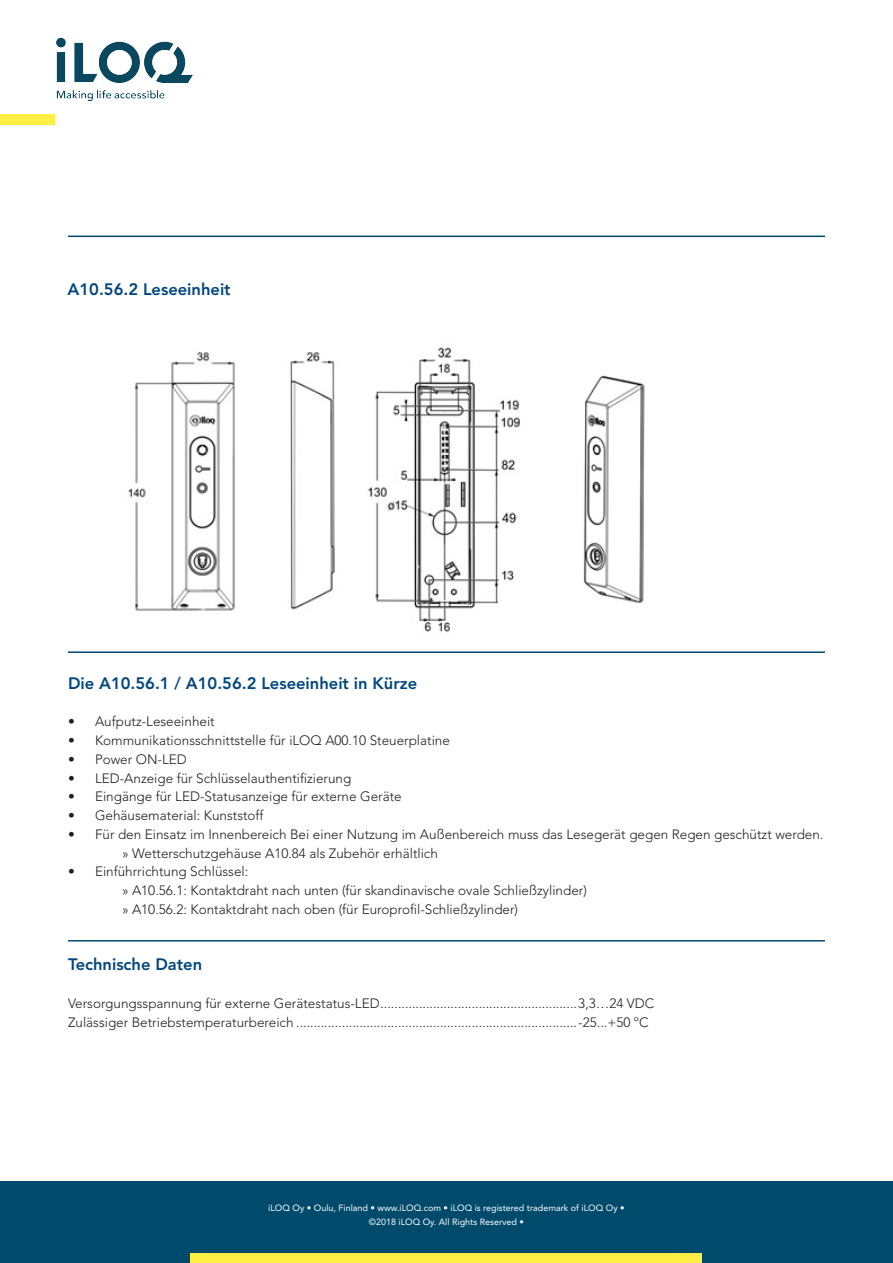
<style>
.page{position:relative;width:893px;height:1263px;background:#fff}
.page>*{position:absolute;margin:0;border:0;box-sizing:border-box;transform-origin:0 0}
.Otsikko{font:800 16.5px "Avenir LT Std";color:#00467e}
.Taulukko{font:300 13.5px "Avenir LT Std";color:#231f20}
.Bullet_listaus{font:300 13.5px "Avenir LT Std";color:#231f20}
.t1{font:9px/13.5px "Avenir LT Std";color:#fff;text-align:center}
</style>
<div class="page">
<div style="left:0;top:1181px;width:893px;height:82px;background:#004b6c"></div>
<div style="left:191px;top:1254px;width:511px;height:9px;background:#ffef44"></div>
<img style="left:56px;top:37px;width:137px;height:64px">
<div style="left:0;top:115px;width:55px;height:10px;background:#ffef44"></div>
<img style="left:128px;top:347px;width:517px;height:286px">
<hr style="left:68px;top:236px;width:757px;height:1px;background:#004b6c">
<hr style="left:68px;top:651px;width:757px;height:2px;background:#004b6c">
<hr style="left:68px;top:940px;width:757px;height:1px;background:#004b6c">
<p class="Otsikko" style="left:68px;top:280px;width:165px">A10.56.2 Leseeinheit</p>
<p class="Otsikko" style="left:68px;top:673px;width:351px">Die A10.56.1 / A10.56.2 Leseeinheit in Kürze</p>
<p class="Taulukko" style="left:68px;top:714px;width:148px">• Aufputz-Leseeinheit</p>
<p class="Taulukko" style="left:68px;top:733px;width:383px">• Kommunikationsschnittstelle für iLOQ A00.10 Steuerplatine</p>
<p class="Taulukko" style="left:68px;top:751px;width:120px">• Power ON-LED</p>
<p class="Taulukko" style="left:68px;top:770px;width:285px">• LED-Anzeige für Schlüsselauthentifizierung</p>
<p class="Taulukko" style="left:68px;top:789px;width:335px">• Eingänge für LED-Statusanzeige für externe Geräte</p>
<p class="Taulukko" style="left:68px;top:808px;width:197px">• Gehäusematerial: Kunststoff</p>
<p class="Taulukko" style="left:68px;top:826px;width:757px">• Für den Einsatz im Innenbereich Bei einer Nutzung im Außenbereich muss das Lesegerät gegen Regen geschützt werden.</p>
<p class="Bullet_listaus" style="left:122px;top:845px;width:317px">» Wetterschutzgehäuse A10.84 als Zubehör erhältlich</p>
<p class="Taulukko" style="left:68px;top:864px;width:182px">• Einführrichtung Schlüssel:</p>
<p class="Bullet_listaus" style="left:122px;top:883px;width:466px">» A10.56.1: Kontaktdraht nach unten (für skandinavische ovale Schließzylinder)</p>
<p class="Bullet_listaus" style="left:122px;top:901px;width:398px">» A10.56.2: Kontaktdraht nach oben (für Europrofil-Schließzylinder)</p>
<p class="Otsikko" style="left:68px;top:955px;width:136px">Technische Daten</p>
<p class="Taulukko" style="left:68px;top:995px;width:588px">Versorgungsspannung für externe Gerätestatus-LED........................................................3,3…24 VDC</p>
<p class="Taulukko" style="left:68px;top:1014px;width:582px">Zulässiger Betriebstemperaturbereich ................................................................................-25...+50 ºC</p>
<p class="t1" style="left:268px;top:1201px;width:358px">iLOQ Oy • Oulu, Finland • www.iLOQ.com • iLOQ is registered trademark of iLOQ Oy • ©2018 iLOQ Oy. All Rights Reserved •</p>
</div>
